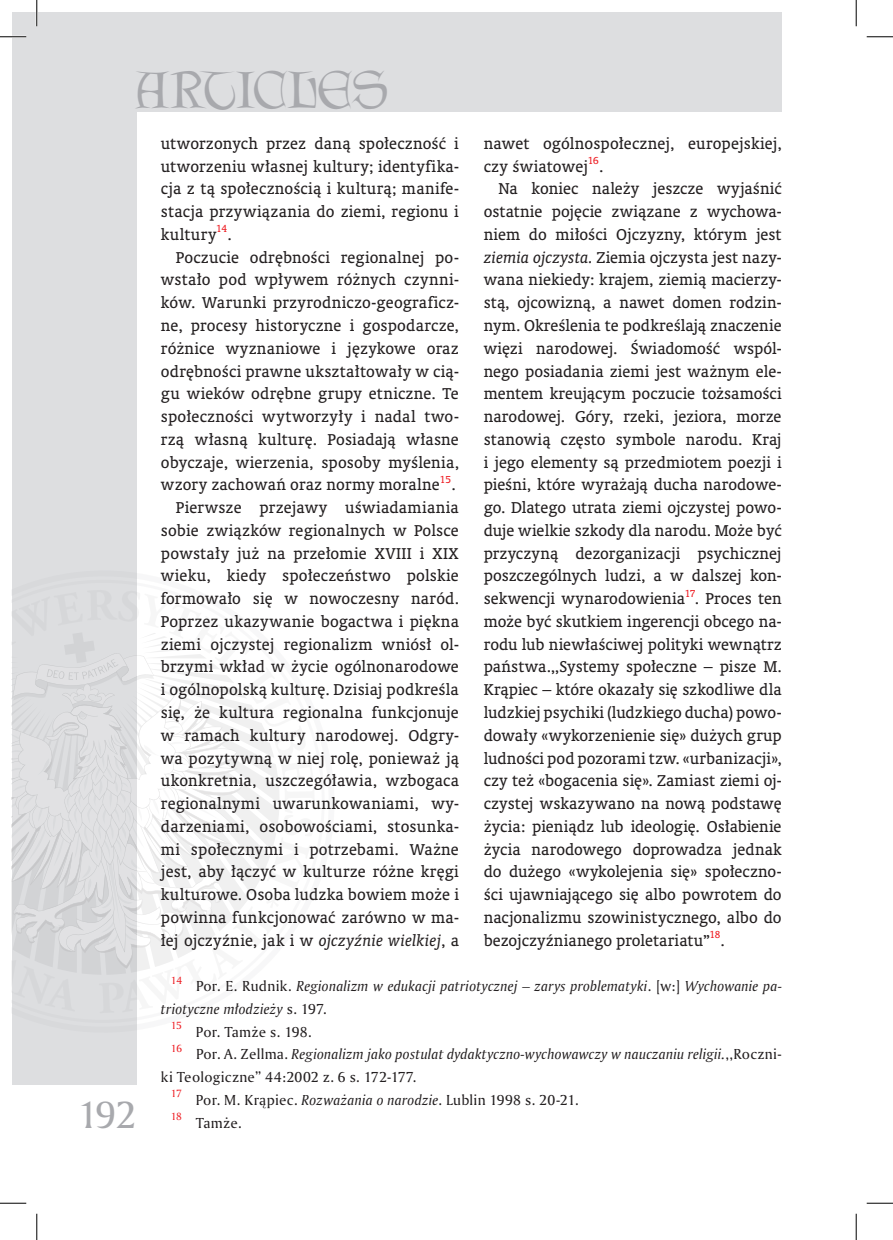
<style>
.page{position:relative;width:893px;height:1240px;background:#fff}
.page>*{position:absolute;margin:0;border:0;box-sizing:border-box;transform-origin:0 0}
.t1{font:46.55px "Lettergical PL";color:#a8a9ad}
.t2{font:36.75px "Amerigo PL";color:#a8a9ad}
.art-TEKST{font:15.75px/22.8px "Oranda PL";letter-spacing:.01em;color:#231f20;text-align:justify}
.art-przypis{font:italic 14px/22.8px "Amerigo PL";letter-spacing:.01em;color:#231f20}
.art-przypis-2{font:14px "Amerigo PL";letter-spacing:.015em;color:#231f20}
.art-przypis-3{font:10.15px "Amerigo PL";letter-spacing:-.03em;color:#ee1d23}
.art-TEKST-2{font:10.15px "Oranda PL";letter-spacing:-.03em;color:#ee1d23}
.s1{font-style:italic}
.s2{font-style:normal}
</style>
<div class="page">
<div style="left:12px;top:12px;width:124px;height:1071px;background:#dddee0"></div>
<div style="left:12px;top:12px;width:769px;height:99px;background:#dddee0"></div>
<svg style="left:12px;top:589px;width:267px;height:424px"></svg>
<hr style="left:0;top:36px;width:26px;height:2px;background:#fff">
<hr style="left:36px;top:0;width:2px;height:26px;background:#fff">
<svg style="left:0;top:36px;width:26px;height:1px"></svg>
<svg style="left:866px;top:36px;width:26px;height:1px"></svg>
<svg style="left:0;top:1202px;width:26px;height:1px"></svg>
<svg style="left:866px;top:1202px;width:26px;height:1px"></svg>
<svg style="left:36px;top:0;width:1px;height:26px"></svg>
<svg style="left:36px;top:1213px;width:1px;height:26px"></svg>
<svg style="left:855px;top:0;width:1px;height:26px"></svg>
<svg style="left:855px;top:1213px;width:1px;height:26px"></svg>
<h1 class="t1" style="left:136px;top:61px;width:254px">ARTICLES</h1>
<p class="art-TEKST" style="left:161px;top:132px;width:299px">utworzonych przez daną społeczność i utworzeniu własnej kultury; identyfika&shy;cja z tą społecznością i kulturą; manife&shy;stacja przywiązania do ziemi, regionu i kultury</p>
<p class="art-TEKST-2" style="left:216px;top:222px;width:12px">14</p>
<p class="art-TEKST" style="left:227px;top:223px;width:6px">.</p>
<p class="art-TEKST" style="left:161px;top:245px;width:299px;text-indent:15px">Poczucie odrębności regionalnej po&shy;wstało pod wpływem różnych czynni&shy;ków. Warunki przyrodniczo-geograficz&shy;ne, procesy historyczne i gospodarcze, różnice wyznaniowe i językowe oraz odrębności prawne ukształtowały w cią&shy;gu wieków odrębne grupy etniczne. Te społeczności wytworzyły i nadal two&shy;rzą własną kulturę. Posiadają własne obyczaje, wierzenia, sposoby myślenia, wzory zachowań oraz normy moralne</p>
<p class="art-TEKST-2" style="left:439px;top:472px;width:13px">15</p>
<p class="art-TEKST" style="left:451px;top:473px;width:6px">.</p>
<p class="art-TEKST" style="left:161px;top:496px;width:299px;text-indent:15px">Pierwsze przejawy uświadamiania sobie związków regionalnych w Polsce powstały już na przełomie XVIII i XIX wieku, kiedy społeczeństwo polskie formowało się w nowoczesny naród.<br>Poprzez ukazywanie bogactwa i piękna ziemi ojczystej regionalizm wniósł ol&shy;brzymi wkład w życie ogólnonarodowe i ogólnopolską kulturę. Dzisiaj podkreśla się, że kultura regionalna funkcjonuje w ramach kultury narodowej. Odgry&shy;wa pozytywną w niej rolę, ponieważ ją ukonkretnia, uszczegóławia, wzbogaca regionalnymi uwarunkowaniami, wy&shy;darzeniami, osobowościami, stosunka&shy;mi społecznymi i potrzebami. Ważne jest, aby łączyć w kulturze różne kręgi kulturowe. Osoba ludzka bowiem może i powinna funkcjonować zarówno w ma&shy;łej ojczyźnie, jak i w <span class="s1">ojczyźnie wielkiej</span>, a</p>
<p class="art-TEKST" style="left:483px;top:132px;width:299px">nawet ogólnospołecznej, europejskiej, czy światowej</p>
<p class="art-TEKST-2" style="left:587px;top:154px;width:12px">16</p>
<p class="art-TEKST" style="left:599px;top:154px;width:6px">.</p>
<p class="art-TEKST" style="left:483px;top:177px;width:299px;text-indent:15px">Na koniec należy jeszcze wyjaśnić ostatnie pojęcie związane z wychowa&shy;niem do miłości Ojczyzny, którym jest <span class="s1">ziemia ojczysta.</span> Ziemia ojczysta jest nazy&shy;wana niekiedy: krajem, ziemią macierzy&shy;stą, ojcowizną, a nawet domen rodzin&shy;nym. Określenia te podkreślają znaczenie więzi narodowej. Świadomość wspól&shy;nego posiadania ziemi jest ważnym ele&shy;mentem kreującym poczucie tożsamości narodowej. Góry, rzeki, jeziora, morze stanowią często symbole narodu. Kraj i jego elementy są przedmiotem poezji i pieśni, które wyrażają ducha narodowe&shy;go. Dlatego utrata ziemi ojczystej powo&shy;duje wielkie szkody dla narodu. Może być przyczyną dezorganizacji psychicznej poszczególnych ludzi, a w dalszej kon&shy;sekwencji wynarodowienia</p>
<p class="art-TEKST-2" style="left:684px;top:586px;width:12px">17</p>
<p class="art-TEKST" style="left:483px;top:587px;width:299px;text-indent:211px">. Proces ten może być skutkiem ingerencji obcego na&shy;rodu lub niewłaściwej polityki wewnątrz państwa.,,Systemy społeczne – pisze M.<br>Krąpiec – które okazały się szkodliwe dla ludzkiej psychiki (ludzkiego ducha) powo&shy;dowały «wykorzenienie się» dużych grup ludności pod pozorami tzw. «urbanizacji», czy też «bogacenia się». Zamiast ziemi oj&shy;czystej wskazywano na nową podstawę życia: pieniądz lub ideologię. Osłabienie życia narodowego doprowadza jednak do dużego «wykolejenia się» społeczno&shy;ści ujawniającego się albo powrotem do nacjonalizmu szowinistycznego, albo do bezojczyźnianego proletariatu”</p>
<p class="art-TEKST-2" style="left:709px;top:927px;width:12px">18</p>
<p class="art-TEKST" style="left:720px;top:928px;width:6px">.</p>
<h2 class="t2" style="left:77px;top:1089px;width:60px">192</h2>
<p class="art-przypis-3" style="left:171px;top:973px;width:13px">14</p>
<p class="art-przypis" style="left:161px;top:974px;width:622px;text-indent:35px"><span class="s2">Por. E. Rudnik.</span> Regionalizm w edukacji patriotycznej – zarys problematyki<span class="s2">. [w:]</span> Wychowanie pa&shy;triotyczne młodzieży <span class="s2">s. 197.</span></p>
<p class="art-przypis-3" style="left:171px;top:1018px;width:13px">15</p>
<p class="art-przypis-2" style="left:196px;top:1022px;width:117px">Por. Tamże s. 198.</p>
<p class="art-przypis-3" style="left:171px;top:1041px;width:13px">16</p>
<p class="art-przypis" style="left:161px;top:1042px;width:622px;text-indent:35px"><span class="s2">Por. A. Zellma.</span> Regionalizm jako postulat dydaktyczno-wychowawczy w nauczaniu religii.<span class="s2">,,Roczni&shy;ki Teologiczne” 44:2002 z. 6 s. 172-177.</span></p>
<p class="art-przypis-3" style="left:171px;top:1086px;width:12px">17</p>
<p class="art-przypis-2" style="left:196px;top:1090px;width:384px">Por. M. Krąpiec. <span class="s1">Rozważania o narodzie</span>. Lublin 1998 s. 20-21.</p>
<p class="art-przypis-3" style="left:171px;top:1109px;width:13px">18</p>
<p class="art-przypis-2" style="left:196px;top:1113px;width:47px">Tamże.</p>
</div>
